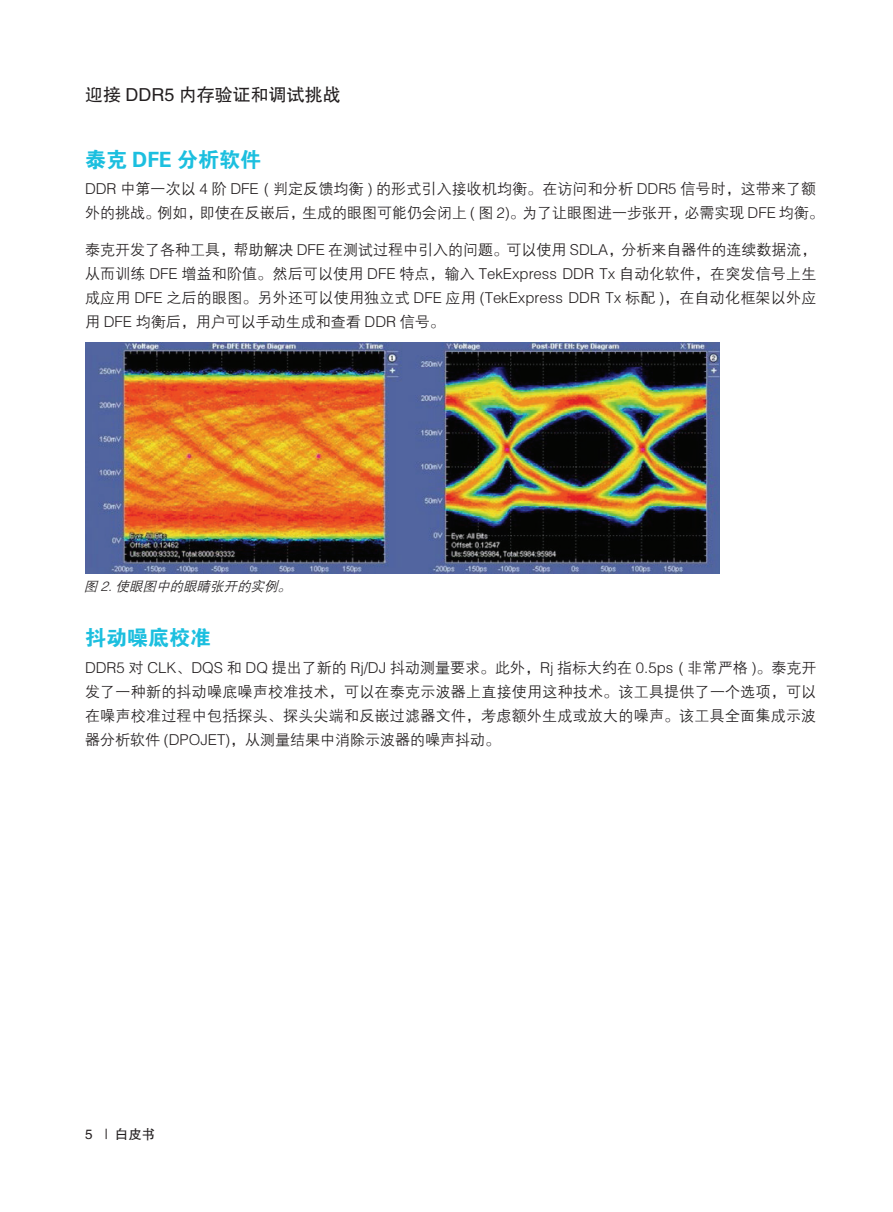
<style>
.page{position:relative;width:893px;height:1212px;background:#fff}
.page>*{position:absolute;margin:0;border:0;box-sizing:border-box;transform-origin:0 0}
.t1{font:21px "FZDHTJW GB1 0";color:#1cbfdf}
.t2{font:18px "FZHTJW GB1 0";color:#231f20}
.t3{font:15px/24px "FZZDXJW GB1 0";color:#231f20;text-align:justify}
.t4{font:italic 13.5px "FZZDXJW GB1 0";color:#231f20}
.t5{font:13.5px "FZHTJW GB1 0";color:#231f20}
</style>
<div class="page">
<img style="left:85px;top:342px;width:635px;height:231px">
<p class="t2" style="left:85px;top:84px;width:257px">迎接 DDR5 内存验证和调试挑战</p>
<h1 class="t1" style="left:85px;top:148px;width:178px">泰克 DFE 分析软件</h1>
<p class="t3" style="left:85px;top:177px;width:740px">DDR 中第一次以 4 阶 DFE ( 判定反馈均衡 ) 的形式引入接收机均衡。在访问和分析 DDR5 信号时，这带来了额外的挑战。例如，即使在反嵌后，生成的眼图可能仍会闭上 ( 图 2)。为了让眼图进一步张开，必需实现 DFE 均衡。</p>
<p class="t3" style="left:85px;top:238px;width:733px">泰克开发了各种工具，帮助解决 DFE 在测试过程中引入的问题。可以使用 SDLA，分析来自器件的连续数据流，从而训练 DFE 增益和阶值。然后可以使用 DFE 特点，输入 TekExpress DDR Tx 自动化软件，在突发信号上生成应用 DFE 之后的眼图。另外还可以使用独立式 DFE 应用 (TekExpress DDR Tx 标配 )，在自动化框架以外应用 DFE 均衡后，用户可以手动生成和查看 DDR 信号。</p>
<p class="t4" style="left:84px;top:579px;width:213px">图 2.使眼图中的眼睛张开的实例。</p>
<h1 class="t1" style="left:85px;top:627px;width:127px">抖动噪底校准</h1>
<p class="t3" style="left:85px;top:656px;width:733px">DDR5 对 CLK、DQS 和 DQ 提出了新的 Rj/DJ 抖动测量要求。此外，Rj 指标大约在 0.5ps ( 非常严格 )。泰克开发了一种新的抖动噪底噪声校准技术，可以在泰克示波器上直接使用这种技术。该工具提供了一个选项，可以在噪声校准过程中包括探头、探头尖端和反嵌过滤器文件，考虑额外生成或放大的噪声。该工具全面集成示波器分析软件 (DPOJET)，从测量结果中消除示波器的噪声抖动。</p>
<p class="t5" style="left:85px;top:1126px;width:9px">5</p>
<p class="t5" style="left:115px;top:1126px;width:42px">白皮书</p>
</div>
